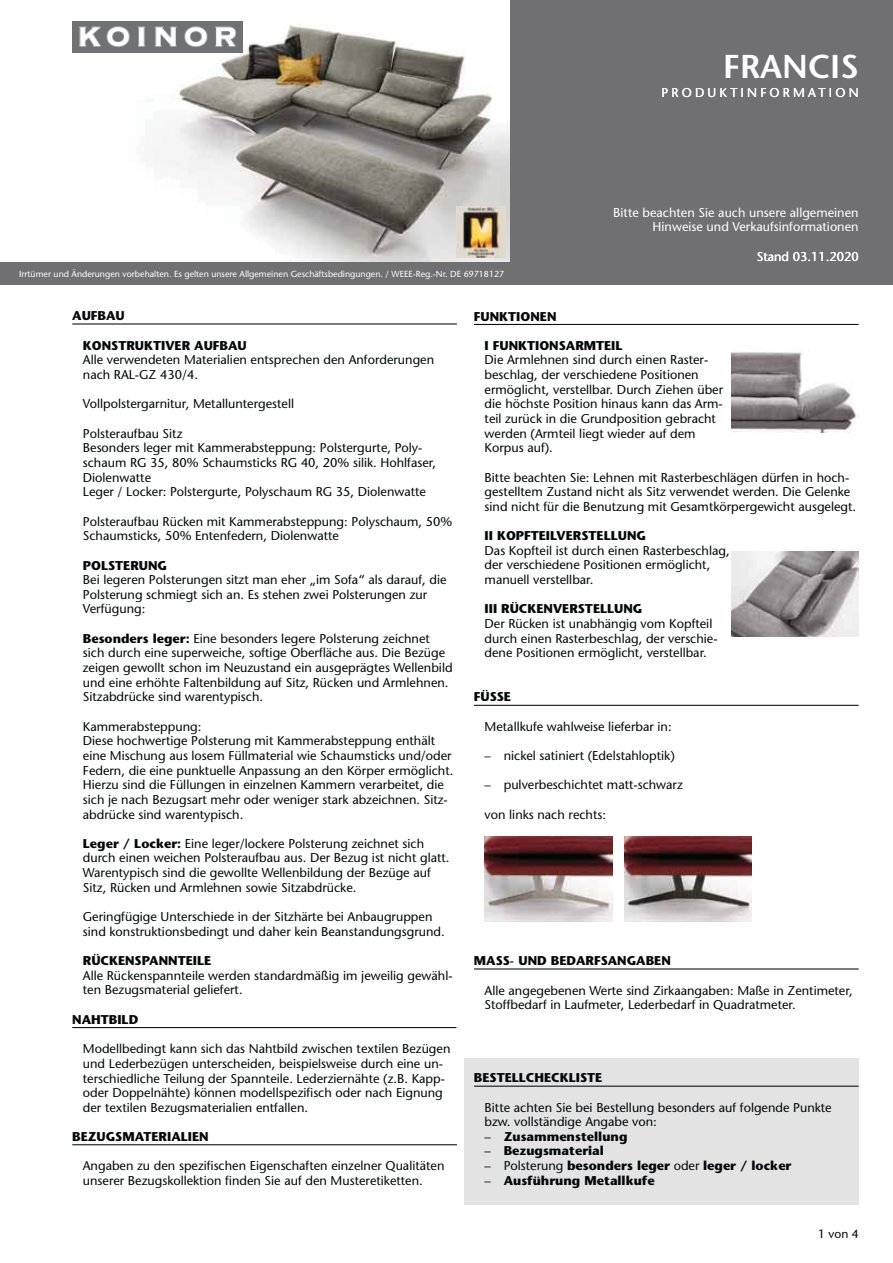
<style>
.page{position:relative;width:893px;height:1263px;background:#fff}
.page>*{position:absolute;margin:0;border:0;box-sizing:border-box;transform-origin:0 0}
.t1{font:600 33px "Stone Sans";color:#fff}
.t2{font:12.75px/14.7px "Stone Sans";color:#040809}
.t3{font:700 12.75px "Stone Sans";color:#040809}
.t4{font:12.75px/14.7px "Stone Sans";color:#fff;text-align:right}
.t5{font:12.75px "Stone Sans";letter-spacing:.25em;color:#fff}
.t6{font:12px "Stone Sans";color:#040809}
.t7{font:8.85px "Stone Sans";color:#fff}
.s1{font-weight:700}
.s2{font-weight:400}
</style>
<div class="page">
<div style="left:0;top:0;width:893px;height:285px;background:#707072"></div>
<img style="left:0;top:0;width:510px;height:262px">
<img style="left:457px;top:206px;width:49px;height:51px">
<hr style="left:72px;top:323px;width:385px;height:2px;background:#040809">
<hr style="left:474px;top:324px;width:385px;height:1px;background:#040809">
<hr style="left:474px;top:705px;width:385px;height:1px;background:#040809">
<hr style="left:474px;top:968px;width:385px;height:2px;background:#040809">
<hr style="left:72px;top:1144px;width:385px;height:1px;background:#040809">
<img style="left:731px;top:352px;width:128px;height:81px">
<img style="left:731px;top:552px;width:128px;height:85px">
<img style="left:485px;top:837px;width:127px;height:85px">
<div style="left:464px;top:1058px;width:395px;height:147px;background:#e3e3e4"></div>
<hr style="left:474px;top:1086px;width:385px;height:1px;background:#040809">
<hr style="left:72px;top:1027px;width:384px;height:1px;background:#040809">
<img style="left:624px;top:837px;width:128px;height:85px">
<img style="left:72px;top:21px;width:170px;height:31px">
<h1 class="t1" style="left:723px;top:54px;width:137px">FRANCIS</h1>
<p class="t5" style="left:661px;top:88px;width:199px">PRODUKTINFORMATION</p>
<p class="t4" style="left:613px;top:206px;width:247px">Bitte beachten Sie auch unsere allgemeinen<br>Hinweise und Verkaufsinformationen</p>
<p class="t4" style="left:757px;top:251px;width:103px">Stand 03.11.2020</p>
<p class="t7" style="left:19px;top:270px;width:486px">Irrtümer und Änderungen vorbehalten. Es gelten unsere Allgemeinen Geschäftsbedingungen. / WEEE-Reg.-Nr. DE 69718127</p>
<p class="t3" style="left:72px;top:311px;width:54px">AUFBAU</p>
<p class="t3" style="left:83px;top:340px;width:165px">KONSTRUKTIVER AUFBAU</p>
<p class="t2" style="left:83px;top:354px;width:353px">Alle verwendeten Materialien entsprechen den Anforderungen nach RAL-GZ 430/4.</p>
<p class="t2" style="left:83px;top:398px;width:213px">Vollpolstergarnitur, Metalluntergestell</p>
<p class="t2" style="left:83px;top:427px;width:355px">Polsteraufbau Sitz<br>Besonders leger mit Kammerabsteppung: Polstergurte, Poly&shy;schaum RG 35, 80% Schaumsticks RG 40, 20% silik. Hohlfaser, Diolenwatte<br>Leger / Locker: Polstergurte, Polyschaum RG 35, Diolenwatte</p>
<p class="t2" style="left:83px;top:515px;width:371px">Polsteraufbau Rücken mit Kammerabsteppung: Polyschaum, 50%<br>Schaumsticks, 50% Entenfedern, Diolenwatte</p>
<p class="t3" style="left:474px;top:311px;width:84px">FUNKTIONEN</p>
<p class="t3" style="left:485px;top:340px;width:139px">I FUNKTIONSARMTEIL</p>
<p class="t2" style="left:485px;top:354px;width:240px">Die Armlehnen sind durch einen Raster&shy;beschlag, der verschiedene Positionen ermöglicht, verstellbar. Durch Ziehen über die höchste Position hinaus kann das Arm&shy;teil zurück in die Grundposition gebracht werden (Armteil liegt wieder auf dem Korpus auf).</p>
<p class="t2" style="left:485px;top:471px;width:373px">Bitte beachten Sie: Lehnen mit Rasterbeschlägen dürfen in hoch&shy;gestelltem Zustand nicht als Sitz verwendet werden. Die Gelenke sind nicht für die Benutzung mit Gesamtkörpergewicht ausgelegt.</p>
<p class="t3" style="left:485px;top:531px;width:163px">II KOPFTEILVERSTELLUNG</p>
<p class="t2" style="left:485px;top:544px;width:247px">Das Kopfteil ist durch einen Rasterbeschlag, der verschiedene Positionen ermöglicht, manuell verstellbar.</p>
<p class="t3" style="left:485px;top:604px;width:159px">III RÜCKENVERSTELLUNG</p>
<p class="t2" style="left:485px;top:618px;width:234px">Der Rücken ist unabhängig vom Kopfteil durch einen Rasterbeschlag, der verschie&shy;dene Positionen ermöglicht, verstellbar.</p>
<p class="t3" style="left:83px;top:560px;width:86px">POLSTERUNG</p>
<p class="t2" style="left:83px;top:574px;width:365px">Bei legeren Polsterungen sitzt man eher „im Sofa“ als darauf, die<br>Polsterung schmiegt sich an. Es stehen zwei Polsterungen zur<br>Verfügung:</p>
<p class="t2" style="left:83px;top:632px;width:371px"><span class="s1">Besonders leger:</span> Eine besonders legere Polsterung zeichnet sich durch eine superweiche, softige Oberfläche aus. Die Bezüge zeigen gewollt schon im Neuzustand ein ausgeprägtes Wellenbild und eine erhöhte Faltenbildung auf Sitz, Rücken und Armlehnen.<br>Sitzabdrücke sind warentypisch.</p>
<p class="t3" style="left:474px;top:692px;width:39px">FÜSSE</p>
<p class="t2" style="left:485px;top:720px;width:189px">Metallkufe wahlweise lieferbar in:</p>
<p class="t2" style="left:485px;top:750px;width:192px">– nickel satiniert (Edelstahloptik)</p>
<p class="t2" style="left:485px;top:779px;width:200px">– pulverbeschichtet matt-schwarz</p>
<p class="t2" style="left:485px;top:808px;width:123px">von links nach rechts:</p>
<p class="t2" style="left:83px;top:720px;width:372px">Kammerabsteppung:<br>Diese hochwertige Polsterung mit Kammerabsteppung enthält eine Mischung aus losem Füllmaterial wie Schaumsticks und/oder Federn, die eine punktuelle Anpassung an den Körper ermöglicht.<br>Hierzu sind die Füllungen in einzelnen Kammern verarbeitet, die sich je nach Bezugsart mehr oder weniger stark abzeichnen. Sitz&shy;abdrücke sind warentypisch.</p>
<p class="t2" style="left:83px;top:837px;width:368px"><span class="s1">Leger / Locker:</span> Eine leger/lockere Polsterung zeichnet sich durch einen weichen Polsteraufbau aus. Der Bezug ist nicht glatt.<br>Warentypisch sind die gewollte Wellenbildung der Bezüge auf Sitz, Rücken und Armlehnen sowie Sitzabdrücke.</p>
<p class="t2" style="left:83px;top:911px;width:363px">Geringfügige Unterschiede in der Sitzhärte bei Anbaugruppen sind konstruktionsbedingt und daher kein Beanstandungsgrund.</p>
<p class="t3" style="left:83px;top:956px;width:130px">RÜCKENSPANNTEILE</p>
<p class="t2" style="left:83px;top:969px;width:371px">Alle Rückenspannteile werden standardmäßig im jeweilig gewähl&shy;ten Bezugsmaterial geliefert.</p>
<p class="t3" style="left:72px;top:1014px;width:68px">NAHTBILD</p>
<p class="t2" style="left:83px;top:1043px;width:369px">Modellbedingt kann sich das Nahtbild zwischen textilen Bezügen und Lederbezügen unterscheiden, beispielsweise durch eine un&shy;terschiedliche Teilung der Spannteile. Lederziernähte (z.B. Kapp&shy;oder Doppelnähte) können modellspezifisch oder nach Eignung der textilen Bezugsmaterialien entfallen.</p>
<p class="t3" style="left:72px;top:1131px;width:138px">BEZUGSMATERIALIEN</p>
<p class="t2" style="left:83px;top:1160px;width:363px">Angaben zu den spezifischen Eigenschaften einzelner Qualitäten unserer Bezugskollektion finden Sie auf den Musteretiketten.</p>
<p class="t3" style="left:474px;top:956px;width:198px">MASS- UND BEDARFSANGABEN</p>
<p class="t2" style="left:485px;top:984px;width:370px">Alle angegebenen Werte sind Zirkaangaben: Maße in Zentimeter,<br>Stoffbedarf in Laufmeter, Lederbedarf in Quadratmeter.</p>
<p class="t3" style="left:474px;top:1073px;width:130px">BESTELLCHECKLISTE</p>
<p class="t2" style="left:485px;top:1101px;width:349px">Bitte achten Sie bei Bestellung besonders auf folgende Punkte bzw. vollständige Angabe von:</p>
<p class="t3" style="left:485px;top:1131px;width:144px"><span class="s2">–</span> Zusammenstellung</p>
<p class="t3" style="left:485px;top:1146px;width:121px"><span class="s2">–</span> Bezugsmaterial</p>
<p class="t3" style="left:485px;top:1161px;width:308px"><span class="s2">– Polsterung</span> besonders leger <span class="s2">oder</span> leger / locker</p>
<p class="t3" style="left:485px;top:1175px;width:172px"><span class="s2">–</span> Ausführung Metallkufe</p>
<p class="t6" style="left:818px;top:1229px;width:42px">1 von 4</p>
</div>
